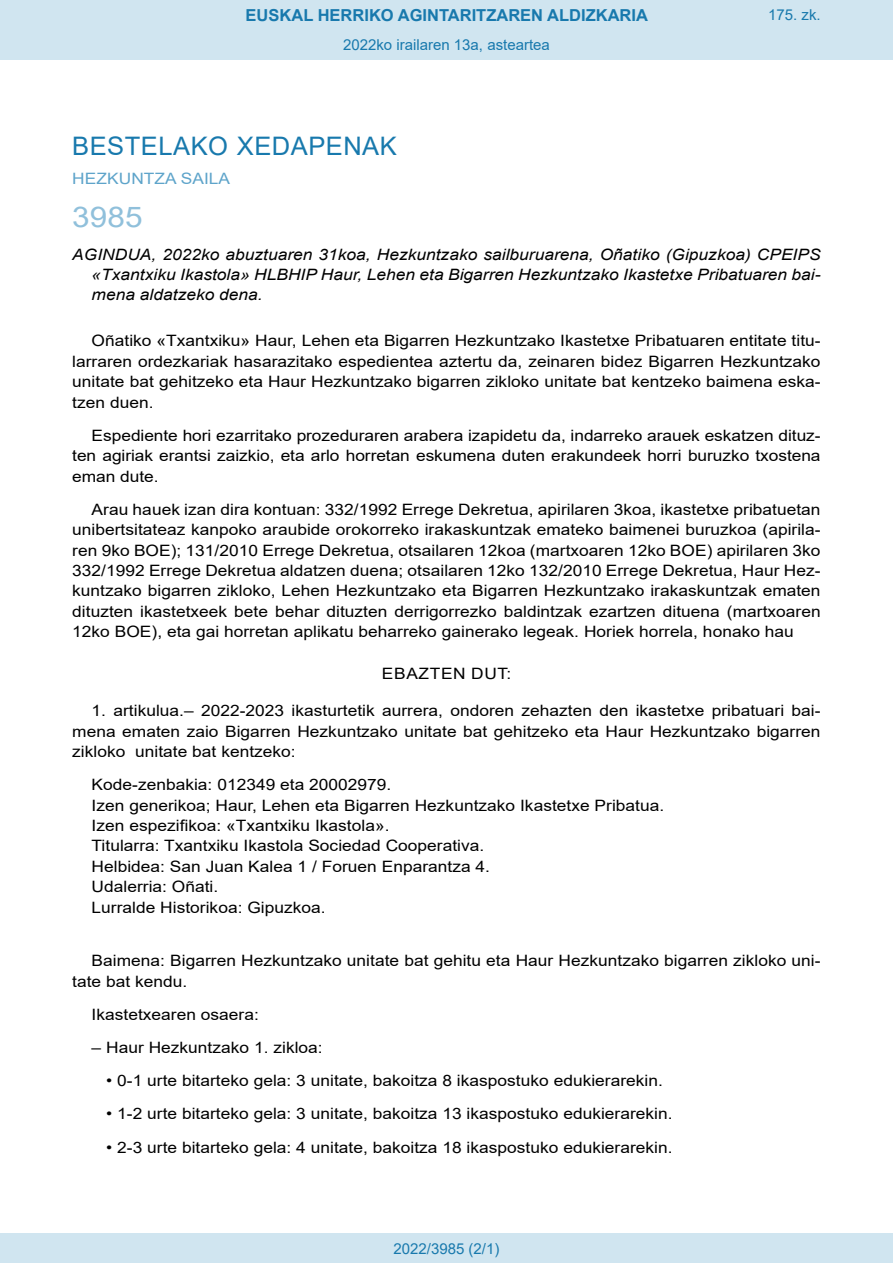
<style>
.page{position:relative;width:893px;height:1263px;background:#fff}
.page>*{position:absolute;margin:0;border:0;box-sizing:border-box;transform-origin:0 0}
.BOPVOrden{font:28.5px "Arial";color:#90c0db;scale:1.11 1}
.BOPVSeccion{font:25.5px "Arial";letter-spacing:.02em;color:#1879ad}
.t1{font:700 16.5px "Arial";color:#1879ad}
.BOPVDetalle{font:15.6px/20.4px "Arial";color:#000;text-align:justify;scale:1.11 1}
.BOPVLista{font:15.6px "Arial";color:#000;scale:1.11 1}
.BOPVDetalle1{font:15.6px "Arial";color:#000;scale:1.11 1}
.BOPVTitulo{font:italic 15.6px/20.4px "Arial";color:#000;text-align:justify;scale:1.11 1}
.BOPVOrganismo{font:15.6px "Arial";letter-spacing:.005em;color:#5ea4ca;scale:1.11 1}
.BOPVClave{font:15.6px "Arial";letter-spacing:.035em;color:#000;scale:1.11 1}
.Paginacion_Centro{font:15px "Arial";color:#1879ad}
</style>
<div class="page">
<div style="left:0;top:0;width:893px;height:60px;background:#d0e5f0"></div>
<div style="left:0;top:1233px;width:893px;height:30px;background:#d0e5f0"></div>
<p class="t1" style="left:246px;top:3px;width:404px">EUSKAL HERRIKO AGINTARITZAREN ALDIZKARIA</p>
<p class="Paginacion_Centro" style="left:343px;top:35px;width:208px">2022ko irailaren 13a, asteartea</p>
<p class="Paginacion_Centro" style="left:768px;top:5px;width:54px">175. zk.</p>
<p class="BOPVSeccion" style="left:72px;top:128px;width:326px">BESTELAKO XEDAPENAK</p>
<p class="BOPVOrganismo" style="left:72px;top:168px;width:144px">HEZKUNTZA SAILA</p>
<p class="BOPVOrden" style="left:72px;top:197px;width:65px">3985</p>
<p class="BOPVTitulo" style="left:92px;top:244px;width:658px;text-indent:-19px">AGINDUA, 2022ko abuztuaren 31koa, Hezkuntzako sailburuarena, Oñatiko (Gipuzkoa) CPEIPS «Txantxiku Ikastola» HLBHIP Haur, Lehen eta Bigarren Hezkuntzako Ikastetxe Pribatuaren bai&shy;mena aldatzeko dena.</p>
<p class="BOPVDetalle" style="left:72px;top:331px;width:676px;text-indent:19px">Oñatiko «Txantxiku» Haur, Lehen eta Bigarren Hezkuntzako Ikastetxe Pribatuaren entitate titu&shy;larraren ordezkariak hasarazitako espedientea aztertu da, zeinaren bidez Bigarren Hezkuntzako unitate bat gehitzeko eta Haur Hezkuntzako bigarren zikloko unitate bat kentzeko baimena eska&shy;tzen duen.</p>
<p class="BOPVDetalle" style="left:72px;top:425px;width:676px;text-indent:19px">Espediente hori ezarritako prozeduraren arabera izapidetu da, indarreko arauek eskatzen dituz&shy;ten agiriak erantsi zaizkio, eta arlo horretan eskumena duten erakundeek horri buruzko txostena eman dute.</p>
<p class="BOPVDetalle" style="left:72px;top:499px;width:676px;text-indent:19px">Arau hauek izan dira kontuan: 332/1992 Errege Dekretua, apirilaren 3koa, ikastetxe pribatuetan unibertsitateaz kanpoko araubide orokorreko irakaskuntzak emateko baimenei buruzkoa (apirila&shy;ren 9ko BOE); 131/2010 Errege Dekretua, otsailaren 12koa (martxoaren 12ko BOE) apirilaren 3ko 332/1992 Errege Dekretua aldatzen duena; otsailaren 12ko 132/2010 Errege Dekretua, Haur Hez&shy;kuntzako bigarren zikloko, Lehen Hezkuntzako eta Bigarren Hezkuntzako irakaskuntzak ematen dituzten ikastetxeek bete behar dituzten derrigorrezko baldintzak ezartzen dituena (martxoaren 12ko BOE), eta gai horretan aplikatu beharreko gainerako legeak. Horiek horrela, honako hau</p>
<p class="BOPVClave" style="left:382px;top:663px;width:118px">EBAZTEN DUT:</p>
<p class="BOPVDetalle" style="left:72px;top:700px;width:676px;text-indent:19px">1. artikulua.– 2022-2023 ikasturtetik aurrera, ondoren zehazten den ikastetxe pribatuari bai&shy;mena ematen zaio Bigarren Hezkuntzako unitate bat gehitzeko eta Haur Hezkuntzako bigarren zikloko unitate bat kentzeko:</p>
<p class="BOPVLista" style="left:92px;top:774px;width:272px">Kode-zenbakia: 012349 eta 20002979.</p>
<p class="BOPVLista" style="left:92px;top:794px;width:517px">Izen generikoa; Haur, Lehen eta Bigarren Hezkuntzako Ikastetxe Pribatua.</p>
<p class="BOPVLista" style="left:92px;top:815px;width:270px">Izen espezifikoa: «Txantxiku Ikastola».</p>
<p class="BOPVLista" style="left:92px;top:835px;width:355px">Titularra: Txantxiku Ikastola Sociedad Cooperativa.</p>
<p class="BOPVLista" style="left:92px;top:855px;width:360px">Helbidea: San Juan Kalea 1 / Foruen Enparantza 4.</p>
<p class="BOPVLista" style="left:92px;top:876px;width:116px">Udalerria: Oñati.</p>
<p class="BOPVLista" style="left:92px;top:896px;width:212px">Lurralde Historikoa: Gipuzkoa.</p>
<p class="BOPVDetalle" style="left:72px;top:950px;width:676px;text-indent:19px">Baimena: Bigarren Hezkuntzako unitate bat gehitu eta Haur Hezkuntzako bigarren zikloko uni&shy;tate bat kendu.</p>
<p class="BOPVDetalle" style="left:92px;top:1004px;width:152px">Ikastetxearen osaera:</p>
<p class="BOPVDetalle" style="left:92px;top:1037px;width:210px">– Haur Hezkuntzako 1. zikloa:</p>
<p class="BOPVDetalle1" style="left:106px;top:1070px;width:503px">• 0-1 urte bitarteko gela: 3 unitate, bakoitza 8 ikaspostuko edukierarekin.</p>
<p class="BOPVDetalle1" style="left:106px;top:1103px;width:512px">• 1-2 urte bitarteko gela: 3 unitate, bakoitza 13 ikaspostuko edukierarekin.</p>
<p class="BOPVDetalle1" style="left:106px;top:1137px;width:512px">• 2-3 urte bitarteko gela: 4 unitate, bakoitza 18 ikaspostuko edukierarekin.</p>
<p class="Paginacion_Centro" style="left:393px;top:1238px;width:107px">2022/3985 (2/1)</p>
</div>
